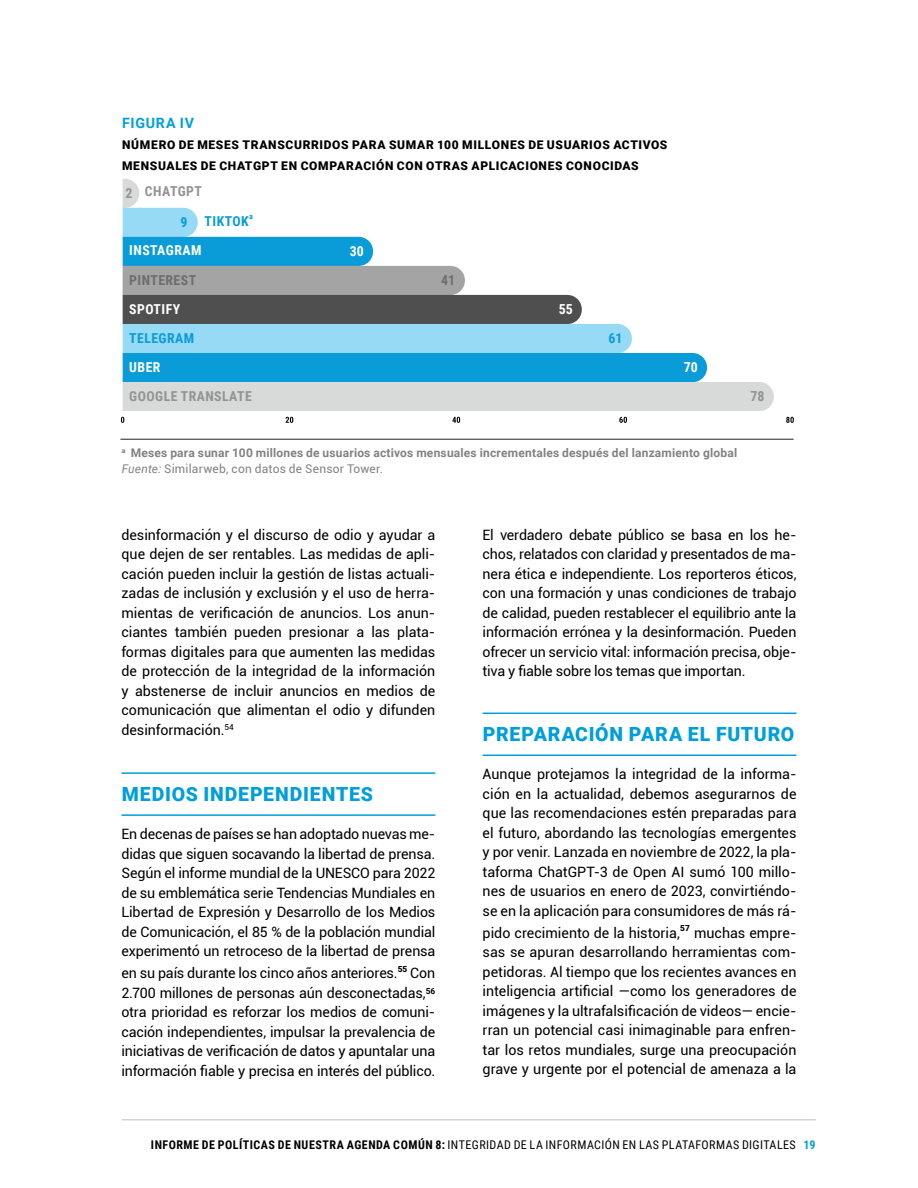
<style>
.page{position:relative;width:918px;height:1188px;background:#fff}
.page>*{position:absolute;margin:0;border:0;box-sizing:border-box;transform-origin:0 0}
.t1{font:900 19.5px "Roboto";letter-spacing:.04em;color:#009edb}
.t2{font:14.25px/19.5px "Roboto";letter-spacing:-.005em;color:#000;text-align:justify}
.t3{font:700 14.25px "Roboto";letter-spacing:.05em;color:#00a0dd}
.t4{font:700 13.8px "Roboto Condensed";color:#fff}
.t5{font:700 13.8px "Roboto Condensed";color:#0a9cd9}
.t6{font:700 13.8px "Roboto Condensed";color:#6e6f72}
.t7{font:700 13.8px "Roboto Condensed";color:#929396}
.t8{font:700 13.65px "Roboto Condensed";letter-spacing:.035em;color:#929396}
.t9{font:700 13.65px "Roboto Condensed";letter-spacing:.035em;color:#fff}
.t10{font:700 13.65px "Roboto Condensed";letter-spacing:.035em;color:#0a9cd9}
.t11{font:700 13.65px "Roboto Condensed";letter-spacing:.035em;color:#6c6d6e}
.t12{font:700 12px/16.5px "Roboto";letter-spacing:.015em;color:#808284}
.t13{font:900 12px/21px "Roboto";letter-spacing:.055em;color:#000}
.t14{font:12px "Roboto Condensed";letter-spacing:.035em;color:#000}
.t15{font:700 7.95px "Roboto Condensed";color:#0a9cd9}
.s1{font-size:13.8px}
.s2{font-weight:400;font-style:italic}
.s3{font-weight:400}
.s4{font-weight:700}
.s5{font-weight:700;color:#009edb}
</style>
<div class="page">
<hr style="left:122px;top:1119px;width:694px;height:1px;background:#d1d3d4">
<hr style="left:122px;top:772px;width:313px;height:2px;background:#009edb">
<hr style="left:122px;top:814px;width:313px;height:2px;background:#009edb">
<hr style="left:483px;top:713px;width:314px;height:1px;background:#009edb">
<hr style="left:483px;top:755px;width:314px;height:1px;background:#009edb">
<hr style="left:121px;top:439px;width:672px;height:1px;background:#221f20">
<img style="left:122px;top:178px;width:672px;height:262px">
<p class="t3" style="left:122px;top:116px;width:73px">FIGURA IV</p>
<p class="t13" style="left:122px;top:135px;width:547px">NÚMERO DE MESES TRANSCURRIDOS PARA SUMAR 100 MILLONES DE USUARIOS ACTIVOS<br>MENSUALES DE CHATGPT EN COMPARACIÓN CON OTRAS APLICACIONES CONOCIDAS</p>
<p class="t8" style="left:125px;top:183px;width:78px"><span class="s1">2</span> CHATGPT</p>
<p class="t5" style="left:181px;top:214px;width:9px">9</p>
<p class="t15" style="left:249px;top:211px;width:5px">a</p>
<p class="t10" style="left:205px;top:214px;width:46px">TIKTOK</p>
<p class="t9" style="left:129px;top:242px;width:74px">INSTAGRAM</p>
<p class="t11" style="left:129px;top:272px;width:68px">PINTEREST</p>
<p class="t9" style="left:129px;top:301px;width:52px">SPOTIFY</p>
<p class="t10" style="left:129px;top:330px;width:66px">TELEGRAM</p>
<p class="t9" style="left:129px;top:359px;width:33px">UBER</p>
<p class="t8" style="left:129px;top:388px;width:124px">GOOGLE TRANSLATE</p>
<p class="t4" style="left:350px;top:243px;width:16px">30</p>
<p class="t6" style="left:441px;top:272px;width:16px">41</p>
<p class="t4" style="left:559px;top:301px;width:16px">55</p>
<p class="t5" style="left:608px;top:330px;width:16px">61</p>
<p class="t4" style="left:684px;top:359px;width:16px">70</p>
<p class="t7" style="left:750px;top:388px;width:16px">78</p>
<p class="t12" style="left:122px;top:445px;width:617px"><sup>a</sup> Meses para sunar 100 millones de usuarios activos mensuales incrementales después del lanzamiento global<br><span class="s2">Fuente:</span> <span class="s3">Similarweb, con datos de Sensor Tower.</span></p>
<p class="t2" style="left:122px;top:526px;width:315px">desinformación y el discurso de odio y ayudar a que dejen de ser rentables. Las medidas de apli&shy;cación pueden incluir la gestión de listas actuali&shy;zadas de inclusión y exclusión y el uso de herra&shy;mientas de verificación de anuncios. Los anun&shy;ciantes también pueden presionar a las plata&shy;formas digitales para que aumenten las medidas de protección de la integridad de la información y abstenerse de incluir anuncios en medios de comunicación que alimentan el odio y difunden desinformación.<sup>54</sup></p>
<h1 class="t1" style="left:122px;top:786px;width:253px">MEDIOS INDEPENDIENTES</h1>
<p class="t2" style="left:122px;top:825px;width:315px">En decenas de países se han adoptado nuevas me&shy;didas que siguen socavando la libertad de prensa.<br>Según el informe mundial de la UNESCO para 2022 de su emblemática serie Tendencias Mundiales en Libertad de Expresión y Desarrollo de los Medios de Comunicación, el 85 % de la población mundial experimentó un retroceso de la libertad de prensa</p>
<p class="t2" style="left:122px;top:964px;width:315px">en su país durante los cinco años anteriores.<sup>55</sup> Con 2.700 millones de personas aún desconectadas,<sup>56 </sup>otra prioridad es reforzar los medios de comuni&shy;cación independientes, impulsar la prevalencia de iniciativas de verificación de datos y apuntalar una información fiable y precisa en interés del público.</p>
<p class="t2" style="left:483px;top:526px;width:315px">El verdadero debate público se basa en los he&shy;chos, relatados con claridad y presentados de ma&shy;nera ética e independiente. Los reporteros éticos, con una formación y unas condiciones de trabajo de calidad, pueden restablecer el equilibrio ante la información errónea y la desinformación. Pueden ofrecer un servicio vital: información precisa, obje&shy;tiva y fiable sobre los temas que importan.</p>
<h1 class="t1" style="left:483px;top:726px;width:313px">PREPARACIÓN PARA EL FUTURO</h1>
<p class="t2" style="left:483px;top:766px;width:315px">Aunque protejamos la integridad de la informa&shy;ción en la actualidad, debemos asegurarnos de que las recomendaciones estén preparadas para el futuro, abordando las tecnologías emergentes y por venir. Lanzada en noviembre de 2022, la pla&shy;taforma ChatGPT-3 de Open AI sumó 100 millo&shy;nes de usuarios en enero de 2023, convirtiéndo&shy;se en la aplicación para consumidores de más rá-</p>
<p class="t2" style="left:483px;top:924px;width:315px">pido crecimiento de la historia,<sup>57</sup> muchas empre&shy;sas se apuran desarrollando herramientas com&shy;petidoras. Al tiempo que los recientes avances en inteligencia artificial —como los generadores de imágenes y la ultrafalsificación de videos— encie&shy;rran un potencial casi inimaginable para enfren&shy;tar los retos mundiales, surge una preocupación grave y urgente por el potencial de amenaza a la</p>
<p class="t14" style="left:151px;top:1137px;width:666px"><span class="s4">INFORME DE POLÍTICAS DE NUESTRA AGENDA COMÚN 8:</span> INTEGRIDAD DE LA INFORMACIÓN EN LAS PLATAFORMAS DIGITALES <span class="s5">19</span></p>
</div>
